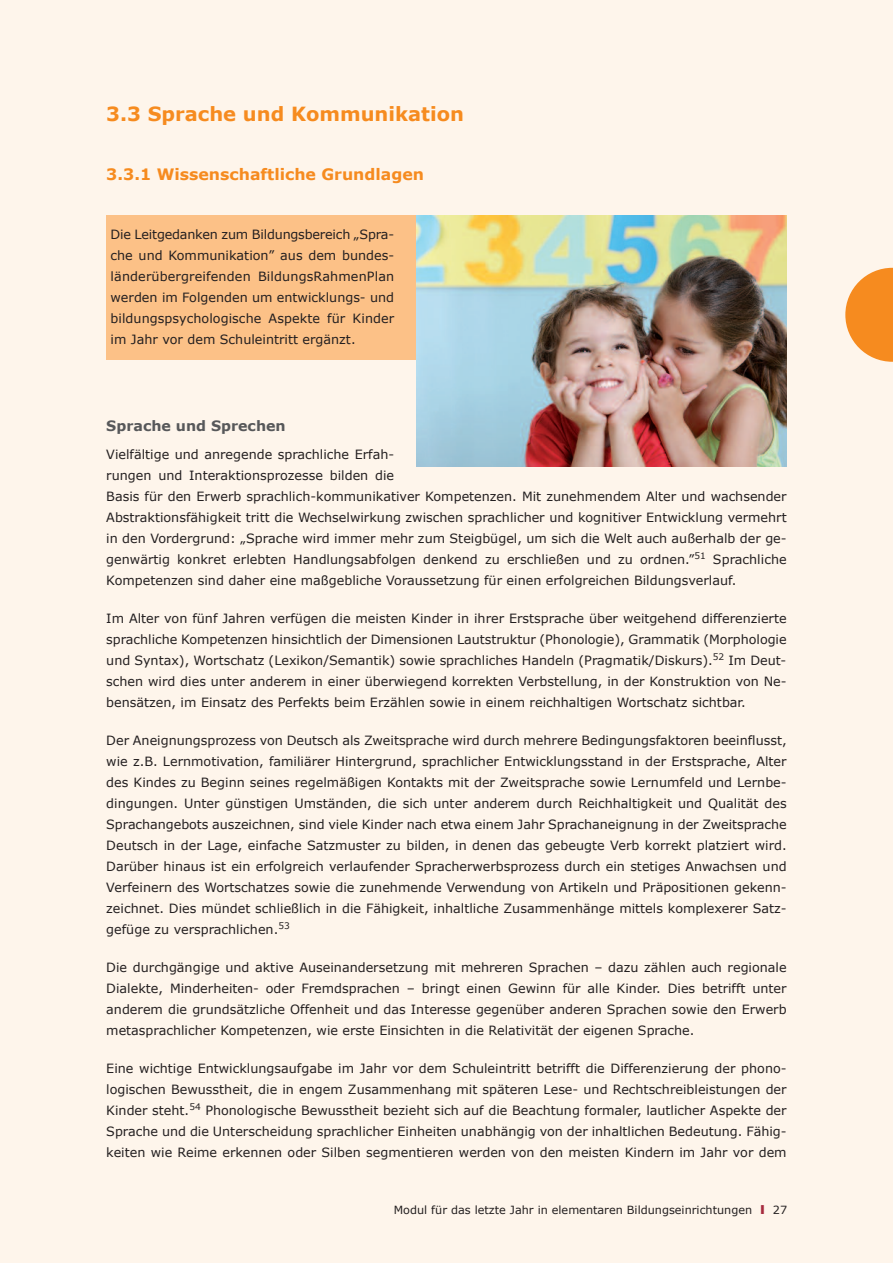
<style>
.page{position:relative;width:893px;height:1263px;background:#fef5eb}
.page>*{position:absolute;margin:0;border:0;box-sizing:border-box;transform-origin:0 0}
.t1{font:700 19.5px "Verdana";color:#f68b1f}
.t2{font:700 15.75px "Verdana";color:#f68b1f}
.t3{font:700 14.25px "Verdana";color:#57585a}
.t4{font:12.75px/21px "Verdana";color:#231f20;text-align:justify}
.t5{font:11.25px "Verdana";color:#231f20}
.s1{font-family:"Scala Sans";font-weight:900;font-size:13.5px;color:#a62b3e}
</style>
<div class="page">
<div style="left:106px;top:216px;width:681px;height:144px;background:#fcc187"></div>
<img style="left:417px;top:216px;width:370px;height:250px">
<svg style="left:845px;top:268px;width:48px;height:94px"></svg>
<h1 class="t1" style="left:106px;top:102px;width:359px">3.3 Sprache und Kommunikation</h1>
<p class="t2" style="left:106px;top:164px;width:319px">3.3.1 Wissenschaftliche Grundlagen</p>
<p class="t4" style="left:111px;top:224px;width:285px">Die Leitgedanken zum Bildungsbereich „Spra&shy;che und Kommunikation” aus dem bundes&shy;länderübergreifenden BildungsRahmenPlan werden im Folgenden um entwicklungs- und bildungspsychologische Aspekte für Kinder im Jahr vor dem Schuleintritt ergänzt.</p>
<p class="t3" style="left:106px;top:417px;width:181px">Sprache und Sprechen</p>
<p class="t4" style="left:106px;top:443px;width:682px;text-align:left">Vielfältige und anregende sprachliche Erfah-<br>rungen und Interaktionsprozesse bilden die<br>Basis für den Erwerb sprachlich-kommunikativer Kompetenzen. Mit zunehmendem Alter und wachsender Abstraktionsfähigkeit tritt die Wechselwirkung zwischen sprachlicher und kognitiver Entwicklung vermehrt in den Vordergrund: „Sprache wird immer mehr zum Steigbügel, um sich die Welt auch außerhalb der ge&shy;genwärtig konkret erlebten Handlungsabfolgen denkend zu erschließen und zu ordnen.”<sup>51</sup> Sprachliche Kompetenzen sind daher eine maßgebliche Voraussetzung für einen erfolgreichen Bildungsverlauf.</p>
<p class="t4" style="left:106px;top:607px;width:682px">Im Alter von fünf Jahren verfügen die meisten Kinder in ihrer Erstsprache über weitgehend differenzierte sprachliche Kompetenzen hinsichtlich der Dimensionen Lautstruktur (Phonologie), Grammatik (Morphologie und Syntax), Wortschatz (Lexikon/Semantik) sowie sprachliches Handeln (Pragmatik/Diskurs).<sup>52</sup> Im Deut&shy;schen wird dies unter anderem in einer überwiegend korrekten Verbstellung, in der Konstruktion von Ne&shy;bensätzen, im Einsatz des Perfekts beim Erzählen sowie in einem reichhaltigen Wortschatz sichtbar.</p>
<p class="t4" style="left:106px;top:729px;width:682px">Der Aneignungsprozess von Deutsch als Zweitsprache wird durch mehrere Bedingungsfaktoren beeinflusst, wie z.B. Lernmotivation, familiärer Hintergrund, sprachlicher Entwicklungsstand in der Erstsprache, Alter des Kindes zu Beginn seines regelmäßigen Kontakts mit der Zweitsprache sowie Lernumfeld und Lernbe&shy;dingungen. Unter günstigen Umständen, die sich unter anderem durch Reichhaltigkeit und Qualität des Sprachangebots auszeichnen, sind viele Kinder nach etwa einem Jahr Sprachaneignung in der Zweitsprache Deutsch in der Lage, einfache Satzmuster zu bilden, in denen das gebeugte Verb korrekt platziert wird.<br>Darüber hinaus ist ein erfolgreich verlaufender Spracherwerbsprozess durch ein stetiges Anwachsen und Verfeinern des Wortschatzes sowie die zunehmende Verwendung von Artikeln und Präpositionen gekenn&shy;zeichnet. Dies mündet schließlich in die Fähigkeit, inhaltliche Zusammenhänge mittels komplexerer Satz&shy;gefüge zu versprachlichen.<sup>53</sup></p>
<p class="t4" style="left:106px;top:956px;width:682px">Die durchgängige und aktive Auseinandersetzung mit mehreren Sprachen – dazu zählen auch regionale Dialekte, Minderheiten- oder Fremdsprachen – bringt einen Gewinn für alle Kinder. Dies betrifft unter anderem die grundsätzliche Offenheit und das Interesse gegenüber anderen Sprachen sowie den Erwerb metasprachlicher Kompetenzen, wie erste Einsichten in die Relativität der eigenen Sprache.</p>
<p class="t4" style="left:106px;top:1057px;width:682px">Eine wichtige Entwicklungsaufgabe im Jahr vor dem Schuleintritt betrifft die Differenzierung der phono&shy;logischen Bewusstheit, die in engem Zusammenhang mit späteren Lese- und Rechtschreibleistungen der Kinder steht.<sup>54</sup> Phonologische Bewusstheit bezieht sich auf die Beachtung formaler, lautlicher Aspekte der Sprache und die Unterscheidung sprachlicher Einheiten unabhängig von der inhaltlichen Bedeutung. Fähig&shy;keiten wie Reime erkennen oder Silben segmentieren werden von den meisten Kindern im Jahr vor dem</p>
<p class="t5" style="left:394px;top:1203px;width:395px">Modul für das letzte Jahr in elementaren Bildungseinrichtungen <span class="s1">I</span> 27</p>
</div>
